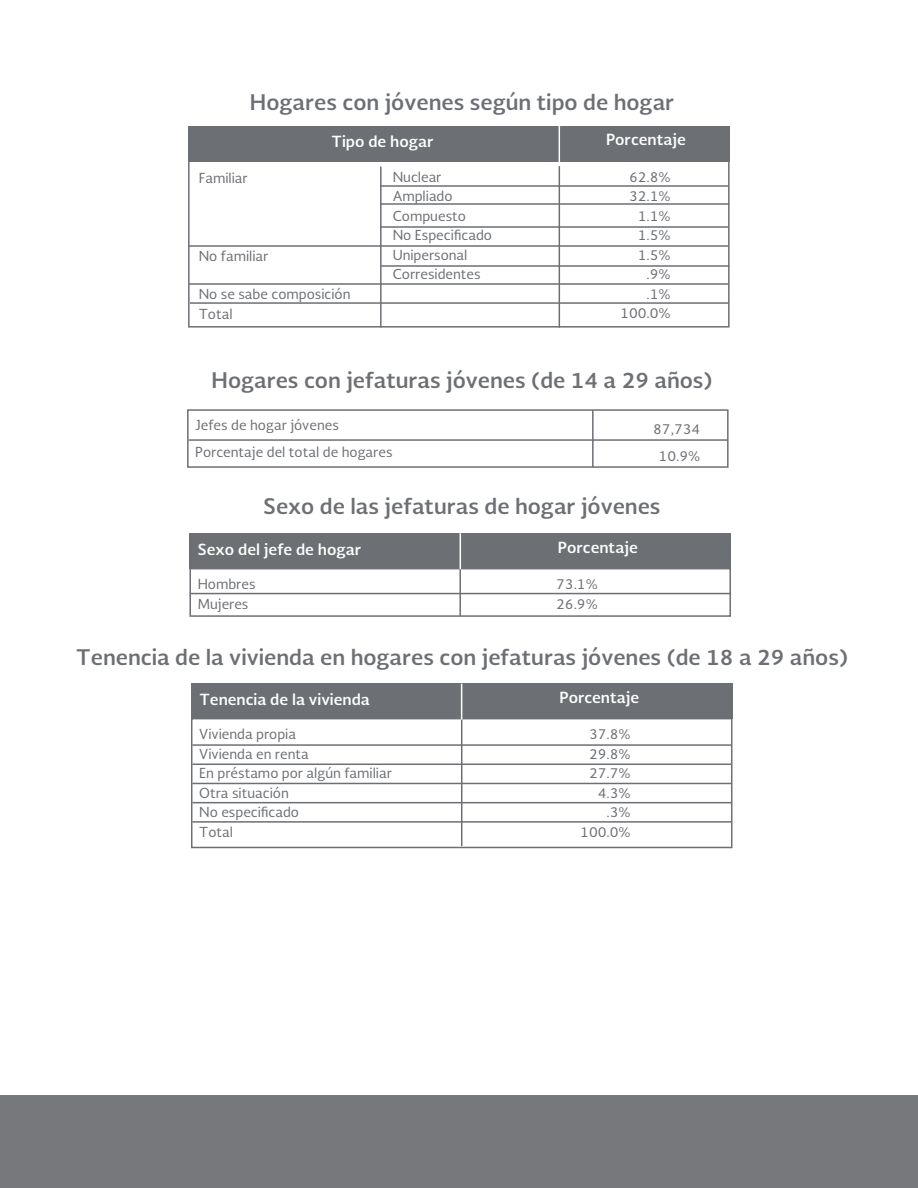
<style>
.page{position:relative;width:918px;height:1188px;background:#fff}
.page>*{position:absolute;margin:0;border:0;box-sizing:border-box;transform-origin:0 0}
.t1{font:700 21px "Soberana Sans";color:#6c6f73}
.t2{font:700 15px "Soberana Sans";color:#fff}
.t3{font:13.5px/19.5px "Soberana Sans";color:#6c6f73}
</style>
<div class="page">
<div style="left:188px;top:126px;width:542px;height:36px;background:#6c6f73"></div>
<div style="left:188px;top:127px;width:542px;height:201px;border:2px solid #6c6f73"></div>
<hr style="left:559px;top:166px;width:1px;height:162px;background:#6c6f73">
<hr style="left:559px;top:126px;width:1px;height:40px;background:#fff">
<hr style="left:380px;top:167px;width:2px;height:160px;background:#6c6f73">
<hr style="left:380px;top:185px;width:349px;height:2px;background:#6c6f73">
<hr style="left:380px;top:203px;width:349px;height:2px;background:#6c6f73">
<hr style="left:380px;top:226px;width:349px;height:2px;background:#6c6f73">
<hr style="left:189px;top:245px;width:539px;height:2px;background:#6c6f73">
<hr style="left:381px;top:265px;width:348px;height:2px;background:#6c6f73">
<hr style="left:189px;top:283px;width:539px;height:2px;background:#6c6f73">
<hr style="left:190px;top:302px;width:539px;height:2px;background:#6c6f73">
<div style="left:187px;top:409px;width:542px;height:59px;border:2px solid #6c6f73"></div>
<hr style="left:592px;top:410px;width:2px;height:57px;background:#6c6f73">
<hr style="left:188px;top:439px;width:540px;height:2px;background:#6c6f73">
<div style="left:190px;top:533px;width:541px;height:36px;background:#6c6f73"></div>
<div style="left:189px;top:568px;width:542px;height:49px;border:2px solid #6c6f73"></div>
<hr style="left:459px;top:568px;width:2px;height:48px;background:#6c6f73">
<hr style="left:190px;top:593px;width:541px;height:1px;background:#6c6f73">
<div style="left:191px;top:683px;width:541px;height:36px;background:#6c6f73"></div>
<div style="left:191px;top:718px;width:541px;height:130px;border:2px solid #6c6f73"></div>
<hr style="left:461px;top:718px;width:1px;height:128px;background:#6c6f73">
<hr style="left:192px;top:744px;width:539px;height:2px;background:#6c6f73">
<hr style="left:192px;top:764px;width:539px;height:1px;background:#6c6f73">
<hr style="left:192px;top:783px;width:539px;height:1px;background:#6c6f73">
<hr style="left:192px;top:802px;width:539px;height:1px;background:#6c6f73">
<hr style="left:192px;top:821px;width:539px;height:2px;background:#6c6f73">
<hr style="left:460px;top:533px;width:1px;height:36px;background:#fff">
<hr style="left:461px;top:684px;width:1px;height:36px;background:#fff">
<div style="left:0;top:1096px;width:918px;height:92px;background:#76787b"></div>
<h1 class="t1" style="left:250px;top:88px;width:426px">Hogares con jóvenes según tipo de hogar</h1>
<p class="t2" style="left:332px;top:131px;width:103px">Tipo de hogar</p>
<p class="t2" style="left:606px;top:130px;width:81px">Porcentaje</p>
<p class="t3" style="left:199px;top:168px;width:51px">Familiar</p>
<p class="t3" style="left:199px;top:246px;width:71px">No familiar</p>
<p class="t3" style="left:199px;top:284px;width:153px">No se sabe composición<br>Total</p>
<p class="t3" style="left:393px;top:167px;width:101px">Nuclear<br>Ampliado<br>Compuesto<br>No Especificado<br>Unipersonal<br>Corresidentes</p>
<p class="t3" style="left:620px;top:167px;width:52px;text-align:right">62.8%<br>32.1%<br>1.1%<br>1.5%<br>1.5% .9% .1%<br>100.0%</p>
<h1 class="t1" style="left:212px;top:365px;width:503px">Hogares con jefaturas jóvenes (de 14 a 29 años)</h1>
<p class="t3" style="left:195px;top:411px;width:199px;line-height:27px">Jefes de hogar jóvenes<br>Porcentaje del total de hogares</p>
<p class="t3" style="left:653px;top:415px;width:49px;line-height:27px;text-align:center">87,734<br>10.9%</p>
<h1 class="t1" style="left:264px;top:491px;width:398px">Sexo de las jefaturas de hogar jóvenes</h1>
<p class="t2" style="left:198px;top:539px;width:165px">Sexo del jefe de hogar</p>
<p class="t2" style="left:558px;top:537px;width:81px">Porcentaje</p>
<p class="t3" style="left:198px;top:574px;width:59px">Hombres<br>Mujeres</p>
<p class="t3" style="left:556px;top:574px;width:43px">73.1%<br>26.9%</p>
<h1 class="t1" style="left:76px;top:643px;width:773px">Tenencia de la vivienda en hogares con jefaturas jóvenes (de 18 a 29 años)</h1>
<p class="t2" style="left:199px;top:689px;width:172px">Tenencia de la vivienda</p>
<p class="t2" style="left:559px;top:687px;width:81px">Porcentaje</p>
<p class="t3" style="left:199px;top:724px;width:194px">Vivienda propia<br>Vivienda en renta<br>En préstamo por algún familiar<br>Otra situación<br>No especificado<br>Total</p>
<p class="t3" style="left:580px;top:724px;width:52px;text-align:right">37.8%<br>29.8%<br>27.7%<br>4.3% .3%<br>100.0%</p>
</div>
